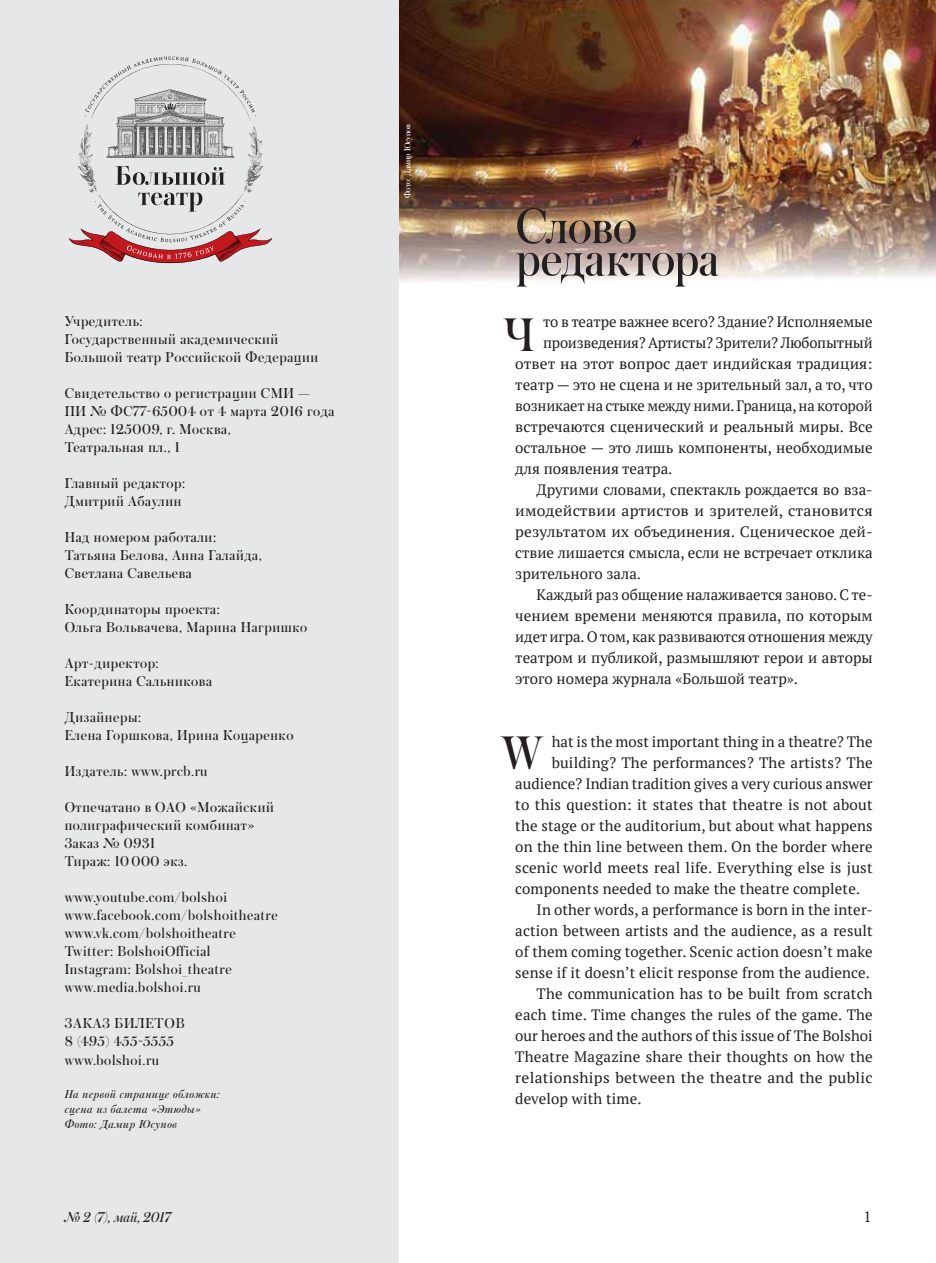
<style>
.page{position:relative;width:936px;height:1263px;background:#fff}
.page>*{position:absolute;margin:0;border:0;box-sizing:border-box;transform-origin:0 0}
.t1{font:52.35px "Austin Cyr";letter-spacing:-.005em;color:#231f20}
.t2{font:49.5px "Austin Cyr";color:#231f20}
.t3{font:15px "PT Serif";letter-spacing:.005em;color:#231f20}
.t4{font:15px/18px "Austin Cyr";letter-spacing:.04em;color:#231f20}
.t5{font:15px "PT Serif";letter-spacing:-.015em;color:#231f20}
.t6{font:15px "PT Serif";letter-spacing:.005em;color:#231f20;scale:1.04 1}
.t7{font:15px "PT Serif";letter-spacing:.005em;color:#231f20;scale:1.05 1}
.t8{font:italic 15px "Austin Cyr";color:#231f20}
.t9{font:italic 12px/15px "Austin Cyr";letter-spacing:.04em;color:#231f20}
.t10{font:9px "Austin Cyr";color:#fff}
</style>
<div class="page">
<img style="left:399px;top:0;width:536px;height:283px">
<div style="left:0;top:0;width:399px;height:1263px;background:#e6e7e8"></div>
<svg style="left:69px;top:57px;width:203px;height:206px"></svg>
<p class="t4" style="left:65px;top:314px;width:255px">Учредитель:<br>Государственный академический<br>Большой театр Российской Федерации</p>
<p class="t4" style="left:65px;top:386px;width:271px">Свидетельство о регистрации СМИ —<br>ПИ № ФС77-65004 от 4 марта 2016 года<br>Адрес: 125009, г. Москва,<br>Театральная пл., 1</p>
<p class="t4" style="left:65px;top:476px;width:122px">Главный редактор:<br>Дмитрий Абаулин</p>
<p class="t4" style="left:65px;top:530px;width:199px">Над номером работали:<br>Татьяна Белова, Анна Галайда,<br>Светлана Савельева</p>
<p class="t4" style="left:65px;top:602px;width:244px">Координаторы проекта:<br>Ольга Вольвачева, Марина Нагришко</p>
<p class="t4" style="left:65px;top:656px;width:149px">Арт-директор:<br>Екатерина Сальникова</p>
<p class="t4" style="left:65px;top:710px;width:230px">Дизайнеры:<br>Елена Горшкова, Ирина Коцаренко</p>
<p class="t4" style="left:65px;top:764px;width:144px">Издатель: www.prcb.ru</p>
<p class="t4" style="left:65px;top:800px;width:211px">Отпечатано в ОАО «Можайский полиграфический комбинат»<br>Заказ № 0931<br>Тираж: 10 000 экз.</p>
<p class="t4" style="left:65px;top:890px;width:214px">www.youtube.com/bolshoi www.facebook.com/bolshoitheatre www.vk.com/bolshoitheatre<br>Twitter: BolshoiOfficial<br>Instagram: Bolshoi_theatre www.media.bolshoi.ru</p>
<p class="t4" style="left:65px;top:1016px;width:122px">ЗАКАЗ БИЛЕТОВ<br>8 (495) 455-5555 www.bolshoi.ru</p>
<p class="t9" style="left:65px;top:1087px;width:156px">На первой странице обложки: сцена из балета «Этюды»<br>Фото: Дамир Юсупов</p>
<p class="t10" style="left:404px;top:198px;width:76px;rotate:-90deg">Фото: Дамир Юсупов</p>
<h1 class="t1" style="left:515px;top:206px;width:123px">Слово</h1>
<h1 class="t1" style="left:515px;top:238px;width:205px">редактора</h1>
<p class="t3" style="left:543px;top:312px;width:331px">то в театре важнее всего? Здание? Исполняемые</p>
<p class="t3" style="left:543px;top:333px;width:331px">произведения? Артисты? Зрители? Любопытный</p>
<p class="t3" style="left:515px;top:354px;width:359px">ответ на этот вопрос дает индийская традиция:</p>
<p class="t3" style="left:515px;top:375px;width:359px">театр — это не сцена и не зрительный зал, а то, что</p>
<p class="t5" style="left:515px;top:396px;width:359px">возникает на стыке между ними. Граница, на которой</p>
<p class="t3" style="left:515px;top:417px;width:359px">встречаются сценический и реальный миры. Все</p>
<p class="t3" style="left:515px;top:438px;width:359px">остальное — это лишь компоненты, необходимые</p>
<p class="t3" style="left:515px;top:459px;width:159px">для появления театра.</p>
<p class="t3" style="left:536px;top:480px;width:337px">Другими словами, спектакль рождается во вза-</p>
<p class="t7" style="left:515px;top:501px;width:342px">имодействии артистов и зрителей, становится</p>
<p class="t3" style="left:515px;top:522px;width:359px">результатом их объединения. Сценическое дей-</p>
<p class="t3" style="left:515px;top:543px;width:359px">ствие лишается смысла, если не встречает отклика</p>
<p class="t3" style="left:515px;top:564px;width:127px">зрительного зала.</p>
<p class="t3" style="left:536px;top:585px;width:337px">Каждый раз общение налаживается заново. С те-</p>
<p class="t3" style="left:515px;top:606px;width:359px">чением времени меняются правила, по которым</p>
<p class="t3" style="left:515px;top:627px;width:359px">идет игра. О том, как развиваются отношения между</p>
<p class="t3" style="left:515px;top:648px;width:359px">театром и публикой, размышляют герои и авторы</p>
<p class="t3" style="left:515px;top:669px;width:284px">этого номера журнала «Большой театр».</p>
<h2 class="t2" style="left:502px;top:316px;width:33px">Ч</h2>
<p class="t3" style="left:551px;top:732px;width:322px">hat is the most important thing in a theatre? The</p>
<p class="t3" style="left:551px;top:753px;width:322px">building? The performances? The artists? The</p>
<p class="t3" style="left:515px;top:774px;width:359px">audience? Indian tradition gives a very curious answer</p>
<p class="t3" style="left:515px;top:795px;width:359px">to this question: it states that theatre is not about</p>
<p class="t3" style="left:515px;top:816px;width:359px">the stage or the auditorium, but about what happens</p>
<p class="t3" style="left:515px;top:837px;width:359px">on the thin line between them. On the border where</p>
<p class="t3" style="left:515px;top:858px;width:359px">scenic world meets real life. Everything else is just</p>
<p class="t3" style="left:515px;top:879px;width:346px">components needed to make the theatre complete.</p>
<p class="t3" style="left:536px;top:900px;width:337px">In other words, a performance is born in the inter-</p>
<p class="t3" style="left:515px;top:921px;width:359px">action between artists and the audience, as a result</p>
<p class="t3" style="left:515px;top:942px;width:359px">of them coming together. Scenic action doesn’t make</p>
<p class="t3" style="left:515px;top:963px;width:356px">sense if it doesn’t elicit response from the audience.</p>
<p class="t3" style="left:536px;top:984px;width:337px">The communication has to be built from scratch</p>
<p class="t3" style="left:515px;top:1005px;width:359px">each time. Time changes the rules of the game. The</p>
<p class="t3" style="left:515px;top:1026px;width:359px">our heroes and the authors of this issue of The Bolshoi</p>
<p class="t3" style="left:515px;top:1047px;width:359px">Theatre Magazine share their thoughts on how the</p>
<p class="t6" style="left:515px;top:1068px;width:345px">relationships between the theatre and the public</p>
<p class="t3" style="left:515px;top:1089px;width:128px">develop with time.</p>
<h2 class="t2" style="left:501px;top:733px;width:44px">W</h2>
<p class="t8" style="left:65px;top:1211px;width:108px">№ 2 (7), май, 2017</p>
<p class="t3" style="left:863px;top:1207px;width:9px">1</p>
</div>
